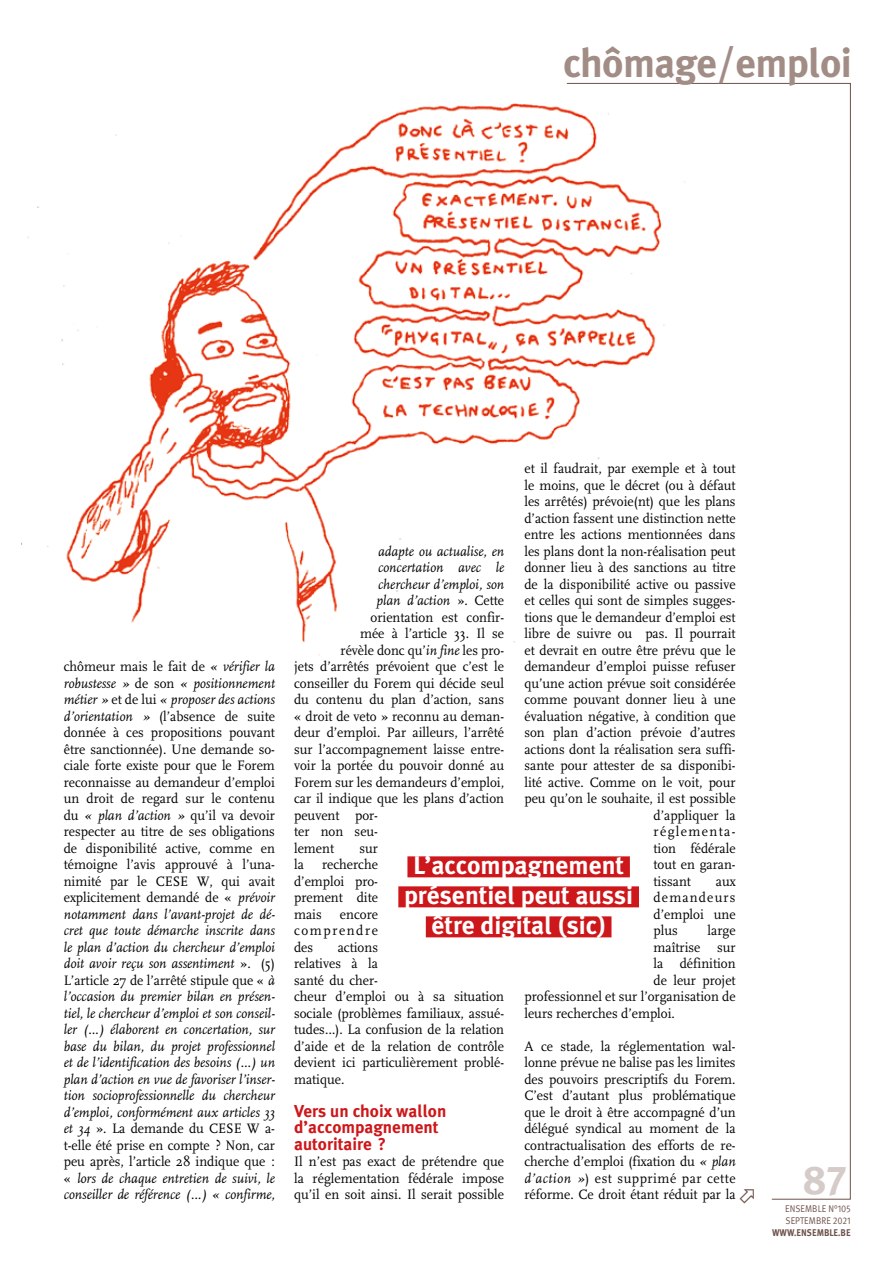
<style>
.page{position:relative;width:893px;height:1263px;background:#fff}
.page>*{position:absolute;margin:0;border:0;box-sizing:border-box;transform-origin:0 0}
.t1{font:700 40.5px "Meta Plus";letter-spacing:-.015em;color:#a28d86}
.t2{font:40.5px "Meta Plus Bold Caps";color:#d5cbc9}
.t3{font:700 25.5px/30px "Meta Plus";color:#fff;text-align:center}
.t4{font:700 17.25px/16.5px "Meta Plus";color:#cd171a}
.t5{font:14.25px/16.5px "FF Scala";color:#000;text-align:justify;scale:.95 1}
.t6{font:italic 14.25px/16.5px "FF Scala";color:#000;text-align:justify;scale:.95 1}
.t7{font:14.25px "FF Scala";letter-spacing:.105em;color:#000;scale:.95 1}
.t8{font:9.75px/12px "Meta Pro";letter-spacing:.01em;color:#6f524b;scale:.9 1}
.t9{font:700 9.75px "Meta Plus";color:#6f524b;scale:.9 1}
.s1{font-style:normal}
.s2{font-style:italic}
</style>
<div class="page">
<svg style="left:566px;top:83px;width:285px;height:1116px"></svg>
<img style="left:27px;top:93px;width:686px;height:608px">
<div style="left:407px;top:856px;width:223px;height:21px;background:#cd171a"></div>
<div style="left:398px;top:886px;width:241px;height:21px;background:#cd171a"></div>
<div style="left:426px;top:916px;width:185px;height:21px;background:#cd171a"></div>
<svg style="left:740px;top:1189px;width:14px;height:10px"></svg>
<h1 class="t1" style="left:563px;top:39px;width:290px">chômage/emploi</h1>
<p class="t6" style="left:64px;top:659px;width:224px"><span class="s1">chômeur mais le fait de</span> « vérifier la robustesse » <span class="s1">de son</span> « positionnement métier » <span class="s1">et de lui</span> « proposer des actions d’orientation » <span class="s1">(l’absence de suite donnée à ces propositions pouvant être sanctionnée). Une demande so&shy;ciale forte existe pour que le Forem reconnaisse au demandeur d’emploi un droit de regard sur le contenu du</span> « plan d’action » <span class="s1">qu’il va devoir respecter au titre de ses obligations de disponibilité active, comme en témoigne l’avis approuvé à l’una&shy;nimité par le CESE W, qui avait explicitement demandé de «</span> prévoir notamment dans l’avant-projet de dé&shy;cret que toute démarche inscrite dans le plan d’action du chercheur d’emploi doit avoir reçu son assentiment <span class="s1">». (5)<br>L’article 27 de l’arrêté stipule que «</span> à l’occasion du premier bilan en présen&shy;tiel, le chercheur d’emploi et son conseil&shy;ler (…) élaborent en concertation, sur base du bilan, du projet professionnel et de l’identification des besoins (…) un plan d’action en vue de favoriser l’inser&shy;tion socioprofessionnelle du chercheur d’emploi, conformément aux articles 33 et 34 <span class="s1">». La demande du CESE W a&shy;t-elle été prise en compte ? Non, car peu après, l’article 28 indique que : «</span> lors de chaque entretien de suivi, le conseiller de référence (…) « confirme,</p>
<p class="t5" style="left:524px;top:460px;width:224px">et il faudrait, par exemple et à tout</p>
<p class="t5" style="left:524px;top:477px;width:224px">le moins, que le décret (ou à défaut</p>
<p class="t5" style="left:524px;top:493px;width:224px">les arrêtés) prévoie(nt) que les plans</p>
<p class="t5" style="left:524px;top:510px;width:224px">d’action fassent une distinction nette</p>
<p class="t5" style="left:524px;top:526px;width:224px">entre les actions mentionnées dans</p>
<p class="t5" style="left:524px;top:543px;width:224px">les plans dont la non-réalisation peut</p>
<p class="t5" style="left:524px;top:559px;width:224px">donner lieu à des sanctions au titre</p>
<p class="t5" style="left:524px;top:576px;width:224px">de la disponibilité active ou passive</p>
<p class="t5" style="left:524px;top:592px;width:224px">et celles qui sont de simples sugges-</p>
<p class="t5" style="left:524px;top:609px;width:224px">tions que le demandeur d’emploi est</p>
<p class="t5" style="left:524px;top:625px;width:224px">libre de suivre ou pas. Il pourrait</p>
<p class="t5" style="left:524px;top:642px;width:224px">et devrait en outre être prévu que le</p>
<p class="t5" style="left:524px;top:658px;width:224px">demandeur d’emploi puisse refuser</p>
<p class="t5" style="left:524px;top:675px;width:224px">qu’une action prévue soit considérée</p>
<p class="t5" style="left:524px;top:691px;width:224px">comme pouvant donner lieu à une</p>
<p class="t5" style="left:524px;top:708px;width:224px">évaluation négative, à condition que</p>
<p class="t5" style="left:524px;top:724px;width:224px">son plan d’action prévoie d’autres</p>
<p class="t5" style="left:524px;top:741px;width:224px">actions dont la réalisation sera suffi-</p>
<p class="t5" style="left:524px;top:757px;width:224px">sante pour attester de sa disponibi-</p>
<p class="t5" style="left:524px;top:774px;width:224px">lité active. Comme on le voit, pour</p>
<p class="t5" style="left:524px;top:790px;width:224px">peu qu’on le souhaite, il est possible</p>
<p class="t5" style="left:654px;top:807px;width:88px">d’appliquer la</p>
<p class="t7" style="left:654px;top:824px;width:88px">réglementa-</p>
<p class="t5" style="left:654px;top:840px;width:88px">tion fédérale</p>
<p class="t5" style="left:654px;top:856px;width:88px">tout en garan-</p>
<p class="t5" style="left:654px;top:873px;width:41px">tissant</p>
<p class="t6" style="left:378px;top:543px;width:134px">adapte ou actualise, en</p>
<p class="t6" style="left:378px;top:560px;width:134px">concertation avec le</p>
<p class="t6" style="left:378px;top:576px;width:134px">chercheur d’emploi, son</p>
<p class="t6" style="left:377px;top:593px;width:136px">plan d’action <span class="s1">». Cette</span></p>
<p class="t5" style="left:371px;top:609px;width:142px">orientation est confir-</p>
<p class="t5" style="left:360px;top:625px;width:153px">mée à l’article 33. Il se</p>
<p class="t5" style="left:341px;top:642px;width:174px">révèle donc qu’<span class="s2">in fine</span> les pro-</p>
<p class="t5" style="left:294px;top:658px;width:223px">jets d’arrêtés prévoient que c’est le</p>
<p class="t5" style="left:294px;top:675px;width:223px">conseiller du Forem qui décide seul</p>
<p class="t5" style="left:294px;top:691px;width:223px">du contenu du plan d’action, sans</p>
<p class="t5" style="left:294px;top:708px;width:223px">« droit de veto » reconnu au deman-</p>
<p class="t5" style="left:294px;top:724px;width:223px">deur d’emploi. Par ailleurs, l’arrêté</p>
<p class="t5" style="left:294px;top:741px;width:223px">sur l’accompagnement laisse entre-</p>
<p class="t5" style="left:294px;top:757px;width:223px">voir la portée du pouvoir donné au</p>
<p class="t5" style="left:294px;top:774px;width:223px">Forem sur les demandeurs d’emploi,</p>
<p class="t5" style="left:294px;top:790px;width:223px">car il indique que les plans d’action</p>
<p class="t5" style="left:294px;top:807px;width:90px">peuvent por-</p>
<p class="t5" style="left:294px;top:823px;width:90px">ter non seu-</p>
<p class="t5" style="left:294px;top:840px;width:44px">lement</p>
<p class="t5" style="left:359px;top:840px;width:21px">sur</p>
<p class="t5" style="left:294px;top:856px;width:12px">la</p>
<h2 class="t3" style="left:404px;top:850px;width:231px">L’accompagnement présentiel peut aussi être digital (sic)</h2>
<p class="t5" style="left:294px;top:856px;width:90px;text-indent:28px">recherche d’emploi pro&shy;prement dite mais</p>
<p class="t5" style="left:654px;top:873px;width:88px;text-indent:62px">aux demandeurs d’emploi une plus</p>
<p class="t5" style="left:294px;top:906px;width:90px;text-indent:46px">encore comprendre des</p>
<p class="t5" style="left:708px;top:922px;width:31px">large</p>
<p class="t5" style="left:654px;top:939px;width:88px">maîtrise sur</p>
<p class="t5" style="left:654px;top:955px;width:88px">la définition</p>
<p class="t5" style="left:654px;top:972px;width:88px">de leur projet</p>
<p class="t5" style="left:524px;top:988px;width:224px">professionnel et sur l’organisation de</p>
<p class="t5" style="left:524px;top:1005px;width:160px">leurs recherches d’emploi.</p>
<p class="t5" style="left:524px;top:1038px;width:224px">A ce stade, la réglementation wal&shy;lonne prévue ne balise pas les limites des pouvoirs prescriptifs du Forem.<br>C’est d’autant plus problématique que le droit à être accompagné d’un délégué syndical au moment de la contractualisation des efforts de re&shy;cherche d’emploi (fixation du <span class="s2">« plan d’action »</span>) est supprimé par cette réforme. Ce droit étant réduit par la</p>
<p class="t5" style="left:294px;top:939px;width:223px;text-align:left;text-indent:44px">actions<br>relatives à la<br>santé du cher-<br>cheur d’emploi ou à sa situation sociale (problèmes familiaux, assué&shy;tudes…). La confusion de la relation d’aide et de la relation de contrôle devient ici particulièrement problé&shy;matique.</p>
<p class="t4" style="left:294px;top:1102px;width:154px">Vers un choix wallon d’accompagnement autoritaire ?</p>
<p class="t5" style="left:294px;top:1153px;width:223px">Il n’est pas exact de prétendre que la réglementation fédérale impose qu’il en soit ainsi. Il serait possible</p>
<h1 class="t2" style="left:804px;top:1156px;width:45px">87</h1>
<p class="t8" style="left:785px;top:1203px;width:74px">ENSEMBLE N°105<br>SEPTEMBRE 2021</p>
<p class="t9" style="left:772px;top:1227px;width:89px">www.ensemble.be</p>
</div>
